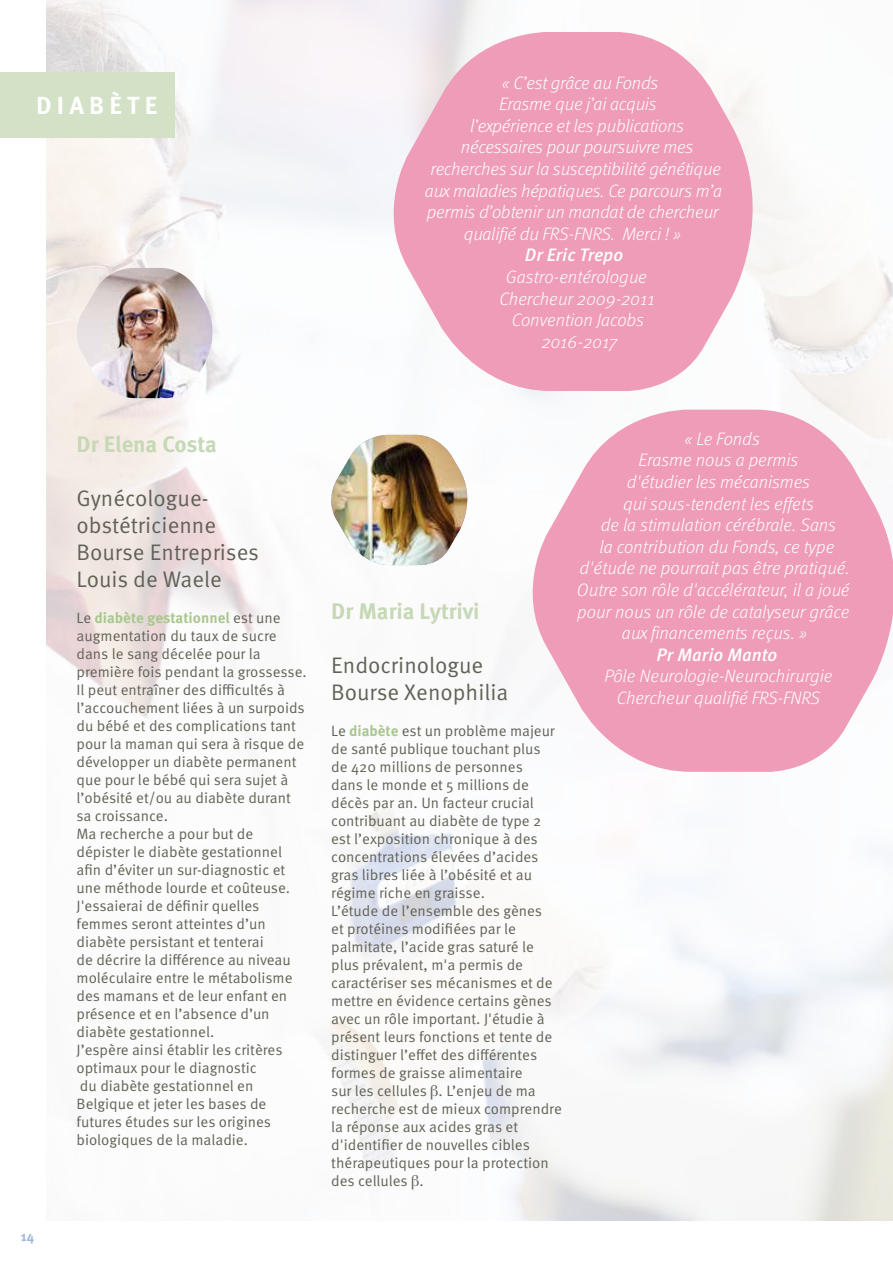
<style>
.page{position:relative;width:893px;height:1263px;background:#fff}
.page>*{position:absolute;margin:0;border:0;box-sizing:border-box;transform-origin:0 0}
.t1{font:700 24.75px "Meta OT";letter-spacing:.21em;color:#fff}
.t2{font:22.5px/27px "Meta OT Norm";color:#636257}
.t3{font:700 22.5px "Meta OT";letter-spacing:-.005em;color:#c6d8b6}
.t4{font:italic 300 18px/21.6px "Meta OT";letter-spacing:-.01em;color:#fff;text-align:center}
.t5{font:italic 500 18px "Meta OT";letter-spacing:-.005em;color:#fff}
.t6{font:15px/18px "Meta OT Norm";color:#636257}
.t7{font:700 15px "Meta OT";color:#aac790}
.t8{font:700 13.5px "Meta OT";color:#9fb7dc}
.s1{font-family:"Meta OT Norm";font-weight:400;color:#636257}
.s2{font-family:"Meta OT";font-weight:700;color:#aac790}
.s3{font-family:"Times"}
</style>
<div class="page">
<img style="left:47px;top:0;width:846px;height:1220px">
<div style="left:0;top:72px;width:174px;height:66px;background:#d3e1c7"></div>
<img style="left:70px;top:268px;width:153px;height:130px">
<img style="left:325px;top:435px;width:152px;height:130px">
<svg style="left:515px;top:410px;width:378px;height:362px;fill:#ef9cb8"></svg>
<svg style="left:376px;top:32px;width:404px;height:359px;fill:#ef9cb8"></svg>
<h1 class="t1" style="left:36px;top:90px;width:123px">DIABÈTE</h1>
<p class="t4" style="left:501px;top:72px;width:159px">« C’est grâce au Fonds</p>
<p class="t4" style="left:499px;top:94px;width:159px">Erasme que j’ai acquis</p>
<p class="t4" style="left:470px;top:115px;width:215px">l’expérience et les publications</p>
<p class="t4" style="left:461px;top:137px;width:234px">nécessaires pour poursuivre mes</p>
<p class="t4" style="left:430px;top:158px;width:292px">recherches sur la susceptibilité génétique</p>
<p class="t4" style="left:425px;top:180px;width:299px">aux maladies hépatiques. Ce parcours m’a</p>
<p class="t4" style="left:427px;top:202px;width:294px">permis d’obtenir un mandat de chercheur</p>
<p class="t4" style="left:464px;top:223px;width:219px">qualifié du FRS-FNRS. Merci ! »</p>
<p class="t5" style="left:525px;top:244px;width:100px">Dr Eric Trepo</p>
<p class="t4" style="left:500px;top:266px;width:157px">Gastro-entérologue<br>Chercheur 2009-2011<br>Convention Jacobs<br>2016-2017</p>
<p class="t8" style="left:21px;top:1227px;width:15px">14</p>
<h2 class="t3" style="left:77px;top:430px;width:142px">Dr Elena Costa</h2>
<h2 class="t2" style="left:77px;top:485px;width:184px">Gynécologue&shy;obstétricienne<br>Bourse Entreprises<br>Louis de Waele</h2>
<p class="t7" style="left:77px;top:608px;width:206px"><span class="s1">Le</span> diabète gestationnel <span class="s1">est une</span></p>
<p class="t6" style="left:77px;top:627px;width:232px">augmentation du taux de sucre dans le sang décelée pour la première fois pendant la grossesse.<br>Il peut entraîner des difficultés à l’accouchement liées à un surpoids du bébé et des complications tant pour la maman qui sera à risque de développer un diabète permanent que pour le bébé qui sera sujet à l’obésité et/ou au diabète durant sa croissance.<br>Ma recherche a pour but de dépister le diabète gestationnel afin d’éviter un sur-diagnostic et une méthode lourde et coûteuse.<br>J'essaierai de définir quelles femmes seront atteintes d’un diabète persistant et tenterai<br>de décrire la différence au niveau moléculaire entre le métabolisme des mamans et de leur enfant en présence et en l’absence d’un diabète gestationnel.<br>J’espère ainsi établir les critères optimaux pour le diagnostic<br>du diabète gestationnel en<br>Belgique et jeter les bases de futures études sur les origines biologiques de la maladie.</p>
<h2 class="t3" style="left:331px;top:597px;width:150px">Dr Maria Lytrivi</h2>
<h2 class="t2" style="left:331px;top:652px;width:179px">Endocrinologue<br>Bourse Xenophilia</h2>
<p class="t6" style="left:331px;top:722px;width:232px">Le <span class="s2">diabète</span> est un problème majeur de santé publique touchant plus<br>de 420 millions de personnes<br>dans le monde et 5 millions de décès par an. Un facteur crucial contribuant au diabète de type 2 est l’exposition chronique à des concentrations élevées d’acides gras libres liée à l’obésité et au régime riche en graisse.<br>L’étude de l’ensemble des gènes<br>et protéines modifiées par le palmitate, l’acide gras saturé le plus prévalent, m'a permis de caractériser ses mécanismes et de mettre en évidence certains gènes avec un rôle important. J'étudie à présent leurs fonctions et tente de distinguer l’effet des différentes formes de graisse alimentaire<br>sur les cellules <span class="s3">β</span>. L’enjeu de ma recherche est de mieux comprendre la réponse aux acides gras et d'identifier de nouvelles cibles thérapeutiques pour la protection des cellules <span class="s3">β</span>.</p>
<p class="t4" style="left:684px;top:428px;width:77px">« Le Fonds</p>
<p class="t4" style="left:639px;top:450px;width:161px">Erasme nous a permis</p>
<p class="t4" style="left:627px;top:471px;width:185px">d'étudier les mécanismes</p>
<p class="t4" style="left:623px;top:493px;width:192px">qui sous-tendent les effets</p>
<p class="t4" style="left:601px;top:514px;width:237px">de la stimulation cérébrale. Sans</p>
<p class="t4" style="left:600px;top:536px;width:236px">la contribution du Fonds, ce type</p>
<p class="t4" style="left:580px;top:558px;width:272px">d'étude ne pourrait pas être pratiqué.</p>
<p class="t4" style="left:577px;top:579px;width:274px">Outre son rôle d'accélérateur, il a joué</p>
<p class="t4" style="left:577px;top:601px;width:274px">pour nous un rôle de catalyseur grâce</p>
<p class="t4" style="left:622px;top:622px;width:187px">aux financements reçus. »</p>
<p class="t5" style="left:656px;top:644px;width:122px">Pr Mario Manto</p>
<p class="t4" style="left:604px;top:666px;width:229px">Pôle Neurologie-Neurochirurgie<br>Chercheur qualifié FRS-FNRS</p>
</div>
